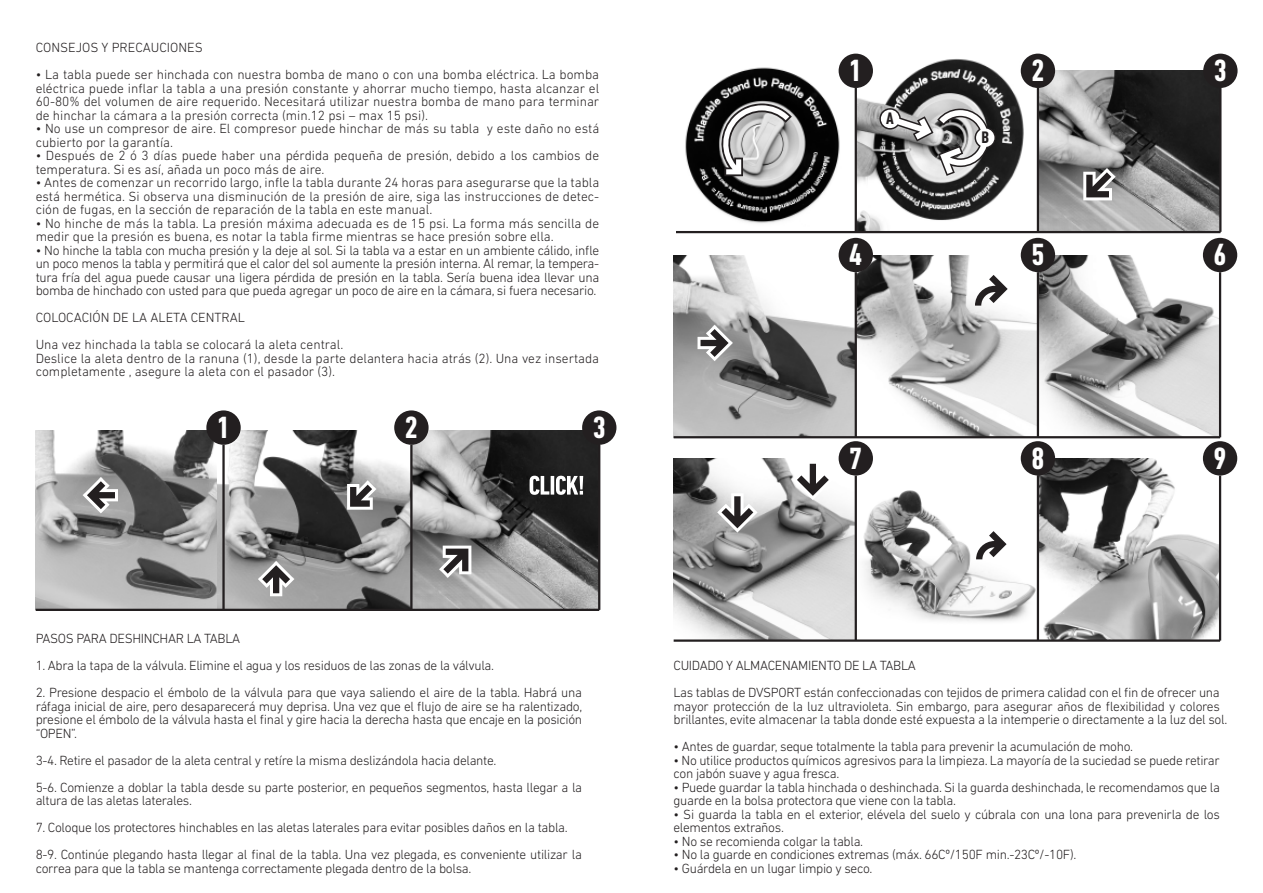
<style>
.page{position:relative;width:1263px;height:893px;background:#fff}
.page>*{position:absolute;margin:0;border:0;box-sizing:border-box;transform-origin:0 0}
.t1{font:700 condensed 31.35px "DIN Next LT Pro";color:#fff}
.t2{font:700 condensed 16.95px "DIN Next LT Pro";color:#231f20}
.t3{font:300 13.5px/13.5px "DIN Next LT Pro";letter-spacing:-.025em;color:#231f20}
.t4{font:300 13.5px/13.5px "DIN Next LT Pro";color:#231f20}
</style>
<div class="page">
<img style="left:857px;top:54px;width:175px;height:177px">
<svg style="left:879px;top:108px;width:117px;height:68px"></svg>
<img style="left:685px;top:59px;width:164px;height:165px">
<svg style="left:718px;top:103px;width:74px;height:73px;background:#a9a8a8"></svg>
<img style="left:674px;top:255px;width:545px;height:181px">
<img style="left:1039px;top:71px;width:180px;height:160px">
<img style="left:674px;top:459px;width:181px;height:180px">
<svg style="left:793px;top:461px;width:40px;height:39px"></svg>
<svg style="left:717px;top:493px;width:40px;height:40px"></svg>
<img style="left:1039px;top:458px;width:180px;height:181px">
<img style="left:863px;top:489px;width:174px;height:136px">
<hr style="left:676px;top:231px;width:544px;height:2px;background:#231f20">
<div style="left:839px;top:238px;width:34px;height:34px;background:#231f20;border-radius:50%"></div>
<hr style="left:855px;top:272px;width:2px;height:165px;background:#231f20">
<div style="left:1021px;top:238px;width:34px;height:34px;background:#231f20;border-radius:50%"></div>
<hr style="left:1037px;top:272px;width:2px;height:165px;background:#231f20">
<div style="left:1203px;top:238px;width:34px;height:34px;background:#231f20;border-radius:50%"></div>
<hr style="left:1219px;top:272px;width:2px;height:165px;background:#231f20">
<hr style="left:674px;top:436px;width:546px;height:2px;background:#231f20">
<div style="left:839px;top:441px;width:34px;height:35px;background:#231f20;border-radius:50%"></div>
<hr style="left:855px;top:476px;width:2px;height:165px;background:#231f20">
<div style="left:1021px;top:441px;width:34px;height:35px;background:#231f20;border-radius:50%"></div>
<hr style="left:1037px;top:476px;width:2px;height:165px;background:#231f20">
<div style="left:1203px;top:441px;width:34px;height:35px;background:#231f20;border-radius:50%"></div>
<hr style="left:1219px;top:476px;width:2px;height:165px;background:#231f20">
<hr style="left:674px;top:639px;width:546px;height:3px;background:#231f20">
<svg style="left:697px;top:325px;width:36px;height:36px"></svg>
<svg style="left:1083px;top:168px;width:32px;height:32px"></svg>
<div style="left:839px;top:54px;width:34px;height:34px;background:#231f20;border-radius:50%"></div>
<div style="left:1021px;top:54px;width:34px;height:34px;background:#231f20;border-radius:50%"></div>
<hr style="left:855px;top:88px;width:2px;height:144px;background:#231f20">
<hr style="left:1037px;top:88px;width:2px;height:144px;background:#231f20">
<div style="left:1203px;top:54px;width:34px;height:34px;background:#231f20;border-radius:50%"></div>
<hr style="left:1219px;top:88px;width:2px;height:144px;background:#231f20">
<svg style="left:975px;top:275px;width:33px;height:31px"></svg>
<svg style="left:976px;top:531px;width:30px;height:28px"></svg>
<img style="left:36px;top:431px;width:182px;height:178px">
<img style="left:218px;top:431px;width:380px;height:178px">
<div style="left:206px;top:410px;width:35px;height:35px;background:#231f20;border-radius:50%"></div>
<hr style="left:222px;top:445px;width:3px;height:165px;background:#231f20">
<div style="left:394px;top:410px;width:35px;height:35px;background:#231f20;border-radius:50%"></div>
<hr style="left:410px;top:445px;width:2px;height:165px;background:#231f20">
<div style="left:582px;top:410px;width:34px;height:35px;background:#231f20;border-radius:50%"></div>
<hr style="left:598px;top:445px;width:2px;height:165px;background:#231f20">
<hr style="left:36px;top:609px;width:563px;height:2px;background:#231f20">
<svg style="left:83px;top:477px;width:35px;height:36px"></svg>
<svg style="left:258px;top:561px;width:36px;height:35px"></svg>
<svg style="left:347px;top:480px;width:29px;height:30px"></svg>
<svg style="left:439px;top:546px;width:32px;height:32px"></svg>
<svg style="left:530px;top:476px;width:19px;height:19px"></svg>
<hr style="left:551px;top:476px;width:3px;height:19px;background:#fff">
<svg style="left:556px;top:476px;width:27px;height:19px"></svg>
<p class="t4" style="left:36px;top:41px;width:169px">CONSEJOS Y PRECAUCIONES</p>
<p class="t3" style="left:36px;top:68px;width:565px;text-align:justify">• La tabla puede ser hinchada con nuestra bomba de mano o con una bomba eléctrica. La bomba eléctrica puede inflar la tabla a una presión constante y ahorrar mucho tiempo, hasta alcanzar el 60-80% del volumen de aire requerido. Necesitará utilizar nuestra bomba de mano para terminar de hinchar la cámara a la presión correcta (min.12 psi – max 15 psi).</p>
<p class="t4" style="left:36px;top:122px;width:565px">• No use un compresor de aire. El compresor puede hinchar de más su tabla y este daño no está cubierto por la garantía.</p>
<p class="t4" style="left:36px;top:149px;width:565px">• Después de 2 ó 3 días puede haber una pérdida pequeña de presión, debido a los cambios de temperatura. Si es así, añada un poco más de aire.</p>
<p class="t3" style="left:36px;top:176px;width:565px;text-align:justify">• Antes de comenzar un recorrido largo, infle la tabla durante 24 horas para asegurarse que la tabla está hermética. Si observa una disminución de la presión de aire, siga las instrucciones de detec&shy;ción de fugas, en la sección de reparación de la tabla en este manual.</p>
<p class="t4" style="left:36px;top:216px;width:565px">• No hinche de más la tabla. La presión máxima adecuada es de 15 psi. La forma más sencilla de medir que la presión es buena, es notar la tabla firme mientras se hace presión sobre ella.</p>
<p class="t3" style="left:36px;top:243px;width:565px;text-align:justify">• No hinche la tabla con mucha presión y la deje al sol. Si la tabla va a estar en un ambiente cálido, infle un poco menos la tabla y permitirá que el calor del sol aumente la presión interna. Al remar, la tempera&shy;tura fría del agua puede causar una ligera pérdida de presión en la tabla. Sería buena idea llevar una bomba de hinchado con usted para que pueda agregar un poco de aire en la cámara, si fuera necesario.</p>
<p class="t4" style="left:36px;top:304px;width:309px;line-height:27px">COLOCACIÓN DE LA ALETA CENTRAL<br>Una vez hinchada la tabla se colocará la aleta central.</p>
<p class="t4" style="left:36px;top:351px;width:565px">Deslice la aleta dentro de la ranuna (1), desde la parte delantera hacia atrás (2). Una vez insertada completamente , asegure la aleta con el pasador (3).</p>
<h1 class="t1" style="left:217px;top:409px;width:15px">1</h1>
<h1 class="t1" style="left:405px;top:409px;width:15px">2</h1>
<h1 class="t1" style="left:593px;top:409px;width:15px">3</h1>
<p class="t3" style="left:36px;top:632px;width:206px">PASOS PARA DESHINCHAR LA TABLA</p>
<p class="t3" style="left:36px;top:659px;width:460px">1. Abra la tapa de la válvula. Elimine el agua y los residuos de las zonas de la válvula.</p>
<p class="t3" style="left:36px;top:686px;width:548px;text-align:justify">2. Presione despacio el émbolo de la válvula para que vaya saliendo el aire de la tabla. Habrá una ráfaga inicial de aire, pero desaparecerá muy deprisa. Una vez que el flujo de aire se ha ralentizado, presione el émbolo de la válvula hasta el final y gire hacia la derecha hasta que encaje en la posición “OPEN”.</p>
<p class="t3" style="left:36px;top:746px;width:548px;line-height:27px">3-4. Retire el pasador de la aleta central y retíre la misma deslizándola hacia delante.<br>5-6. Comienze a doblar la tabla desde su parte posterior, en pequeños segmentos, hasta llegar a la</p>
<p class="t3" style="left:36px;top:794px;width:158px">altura de las aletas laterales.</p>
<p class="t3" style="left:36px;top:814px;width:548px;line-height:27px">7. Coloque los protectores hinchables en las aletas laterales para evitar posibles daños en la tabla.<br>8-9. Continúe plegando hasta llegar al final de la tabla. Una vez plegada, es conveniente utilizar la</p>
<p class="t3" style="left:36px;top:861px;width:437px">correa para que la tabla se mantenga correctamente plegada dentro de la bolsa.</p>
<h1 class="t1" style="left:849px;top:53px;width:15px">1</h1>
<h1 class="t1" style="left:1031px;top:53px;width:15px">2</h1>
<h1 class="t1" style="left:1214px;top:53px;width:15px">3</h1>
<p class="t2" style="left:886px;top:109px;width:9px">A</p>
<p class="t2" style="left:981px;top:128px;width:9px">B</p>
<h1 class="t1" style="left:849px;top:237px;width:15px">4</h1>
<h1 class="t1" style="left:1031px;top:237px;width:15px">5</h1>
<h1 class="t1" style="left:1213px;top:237px;width:15px">6</h1>
<h1 class="t1" style="left:849px;top:440px;width:15px">7</h1>
<h1 class="t1" style="left:1031px;top:440px;width:15px">8</h1>
<h1 class="t1" style="left:1213px;top:440px;width:15px">9</h1>
<p class="t3" style="left:673px;top:652px;width:548px;line-height:27px">CUIDADO Y ALMACENAMIENTO DE LA TABLA<br>Las tablas de DVSPORT están confeccionadas con tejidos de primera calidad con el fin de ofrecer una</p>
<p class="t3" style="left:673px;top:699px;width:555px">mayor protección de la luz ultravioleta. Sin embargo, para asegurar años de flexibilidad y colores brillantes, evite almacenar la tabla donde esté expuesta a la intemperie o directamente a la luz del sol.</p>
<p class="t3" style="left:673px;top:740px;width:461px">• Antes de guardar, seque totalmente la tabla para prevenir la acumulación de moho.</p>
<p class="t3" style="left:673px;top:753px;width:548px">• No utilice productos químicos agresivos para la limpieza. La mayoría de la suciedad se puede retirar con jabón suave y agua fresca.</p>
<p class="t3" style="left:673px;top:780px;width:548px">• Puede guardar la tabla hinchada o deshinchada. Si la guarda deshinchada, le recomendamos que la guarde en la bolsa protectora que viene con la tabla.</p>
<p class="t3" style="left:673px;top:807px;width:548px">• Si guarda la tabla en el exterior, elévela del suelo y cúbrala con una lona para prevenirla de los elementos extraños.</p>
<p class="t3" style="left:673px;top:834px;width:191px">• No se recomienda colgar la tabla.</p>
<p class="t3" style="left:673px;top:848px;width:404px">• No la guarde en condiciones extremas (máx. 66Cº/150F min.-23Cº/-10F).</p>
<p class="t3" style="left:673px;top:861px;width:201px">• Guárdela en un lugar limpio y seco.</p>
</div>
